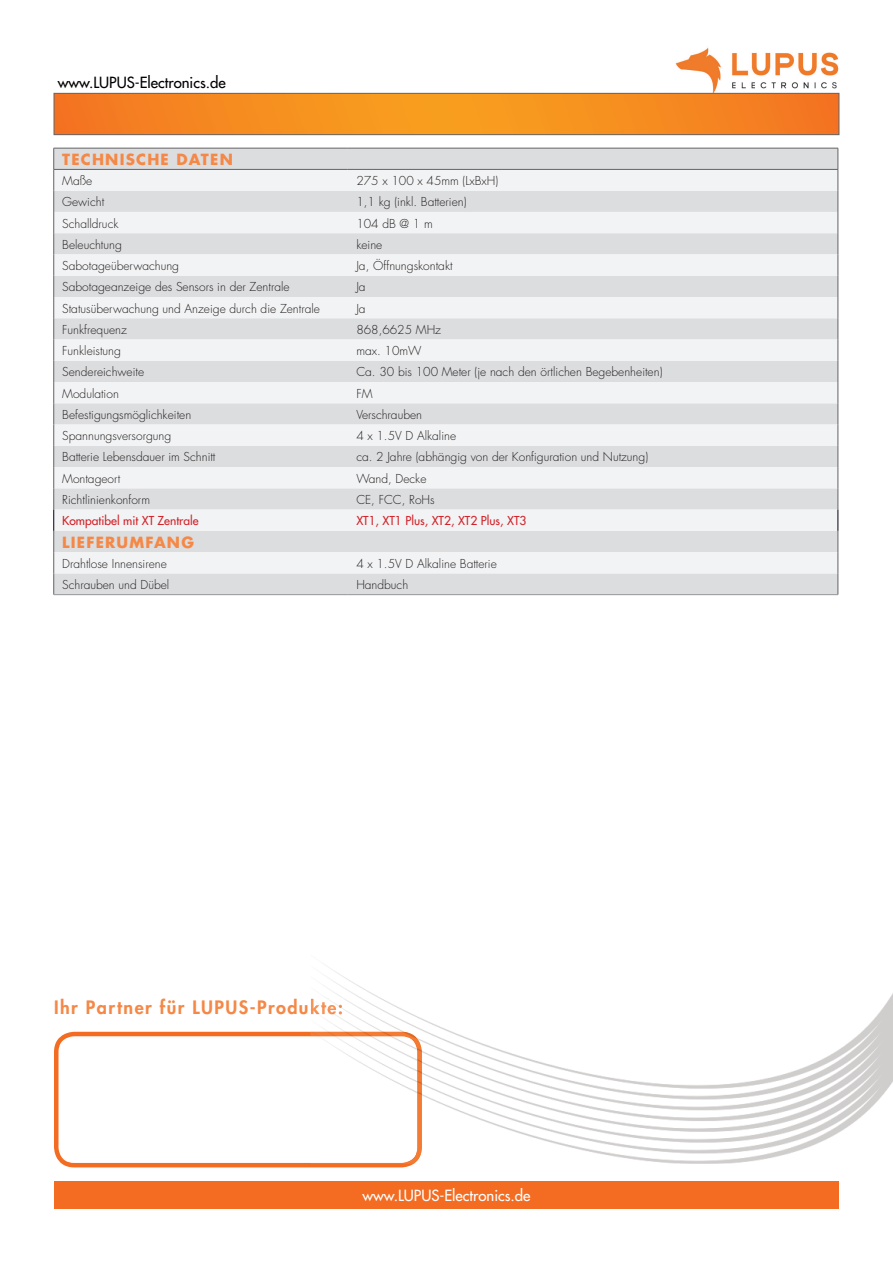
<style>
.page{position:relative;width:893px;height:1263px;background:#fff}
.page>*{position:absolute;margin:0;border:0;box-sizing:border-box;transform-origin:0 0}
.t1{font:800 18px "Futura Std";letter-spacing:.08em;color:#f58846}
.t2{font:700 15px "Futura Std";letter-spacing:.08em;color:#f58846}
.t3{font:500 15px "Futura Std";color:#fff}
.t4{font:500 15px "Futura Std";color:#000}
.t5{font:300 12px "Futura Std";color:#231f20}
.t6{font:500 12px "Futura Std";color:#d1232a}
</style>
<div class="page">
<img style="left:660px;top:47px;width:180px;height:72px">
<svg style="left:54px;top:1032px;width:359px;height:135px"></svg>
<img style="left:310px;top:966px;width:583px;height:198px">
<img style="left:310px;top:1032px;width:112px;height:132px">
<img style="left:310px;top:998px;width:32px;height:16px">
<div style="left:54px;top:1181px;width:785px;height:28px;background:#f36c21"></div>
<svg style="left:56px;top:95px;width:781px;height:38px;background:#f58b20"></svg>
<div style="left:54px;top:93px;width:785px;height:42px;border:1px solid #656568"></div>
<div style="left:54px;top:149px;width:784px;height:445px;background:#dcdddf"></div>
<svg style="left:54px;top:170px;width:784px;height:403px;fill:#f2f3f4"></svg>
<hr style="left:54px;top:169px;width:294px;height:1px;background:#636366">
<hr style="left:348px;top:169px;width:490px;height:1px;background:#636366">
<hr style="left:54px;top:148px;width:294px;height:1px;background:#636366">
<hr style="left:348px;top:148px;width:490px;height:1px;background:#636366">
<svg style="left:53px;top:148px;width:1px;height:446px"></svg>
<svg style="left:838px;top:148px;width:1px;height:446px"></svg>
<hr style="left:54px;top:594px;width:294px;height:1px;background:#939598">
<hr style="left:348px;top:594px;width:490px;height:1px;background:#939598">
<p class="t4" style="left:58px;top:73px;width:170px">www.LUPUS-Electronics.de</p>
<p class="t2" style="left:62px;top:149px;width:172px">TECHNISCHE DATEN</p>
<p class="t5" style="left:62px;top:173px;width:32px">Maße</p>
<p class="t5" style="left:356px;top:173px;width:144px">275 x 100 x 45mm (LxBxH)</p>
<p class="t5" style="left:62px;top:195px;width:44px">Gewicht</p>
<p class="t5" style="left:356px;top:195px;width:112px">1,1 kg (inkl. Batterien)</p>
<p class="t5" style="left:62px;top:216px;width:58px">Schalldruck</p>
<p class="t5" style="left:356px;top:216px;width:78px">104 dB @ 1 m</p>
<p class="t5" style="left:62px;top:237px;width:61px">Beleuchtung</p>
<p class="t5" style="left:356px;top:237px;width:28px">keine</p>
<p class="t5" style="left:62px;top:258px;width:118px">Sabotageüberwachung</p>
<p class="t5" style="left:356px;top:258px;width:98px">Ja, Öffnungskontakt</p>
<p class="t5" style="left:62px;top:280px;width:229px">Sabotageanzeige des Sensors in der Zentrale</p>
<p class="t5" style="left:356px;top:280px;width:11px">Ja</p>
<p class="t5" style="left:62px;top:301px;width:259px">Statusüberwachung und Anzeige durch die Zentrale</p>
<p class="t5" style="left:356px;top:301px;width:11px">Ja</p>
<p class="t5" style="left:62px;top:322px;width:66px">Funkfrequenz</p>
<p class="t5" style="left:356px;top:322px;width:86px">868,6625 MHz</p>
<p class="t5" style="left:62px;top:343px;width:60px">Funkleistung</p>
<p class="t5" style="left:356px;top:343px;width:67px">max. 10mW</p>
<p class="t5" style="left:62px;top:365px;width:83px">Sendereichweite</p>
<p class="t5" style="left:356px;top:365px;width:308px">Ca. 30 bis 100 Meter (je nach den örtlichen Begebenheiten)</p>
<p class="t5" style="left:62px;top:386px;width:58px">Modulation</p>
<p class="t5" style="left:356px;top:386px;width:18px">FM</p>
<p class="t5" style="left:62px;top:407px;width:130px">Befestigungsmöglichkeiten</p>
<p class="t5" style="left:356px;top:407px;width:67px">Verschrauben</p>
<p class="t5" style="left:62px;top:428px;width:110px">Spannungsversorgung</p>
<p class="t5" style="left:356px;top:428px;width:101px">4 x 1.5V D Alkaline</p>
<p class="t5" style="left:62px;top:450px;width:155px">Batterie Lebensdauer im Schnitt</p>
<p class="t5" style="left:356px;top:450px;width:293px">ca. 2 Jahre (abhängig von der Konfiguration und Nutzung)</p>
<p class="t5" style="left:62px;top:471px;width:60px">Montageort</p>
<p class="t5" style="left:356px;top:471px;width:72px">Wand, Decke</p>
<p class="t5" style="left:62px;top:492px;width:89px">Richtlinienkonform</p>
<p class="t5" style="left:356px;top:492px;width:80px">CE, FCC, RoHs</p>
<p class="t6" style="left:62px;top:513px;width:138px">Kompatibel mit XT Zentrale</p>
<p class="t6" style="left:356px;top:513px;width:172px">XT1, XT1 Plus, XT2, XT2 Plus, XT3</p>
<p class="t2" style="left:62px;top:532px;width:133px">LIEFERUMFANG</p>
<p class="t5" style="left:62px;top:556px;width:106px">Drahtlose Innensirene</p>
<p class="t5" style="left:356px;top:556px;width:142px">4 x 1.5V D Alkaline Batterie</p>
<p class="t5" style="left:62px;top:577px;width:108px">Schrauben und Dübel</p>
<p class="t5" style="left:356px;top:577px;width:53px">Handbuch</p>
<h1 class="t1" style="left:54px;top:996px;width:290px">Ihr Partner für LUPUS-Produkte:</h1>
<p class="t3" style="left:362px;top:1186px;width:170px">www.LUPUS-Electronics.de</p>
</div>
